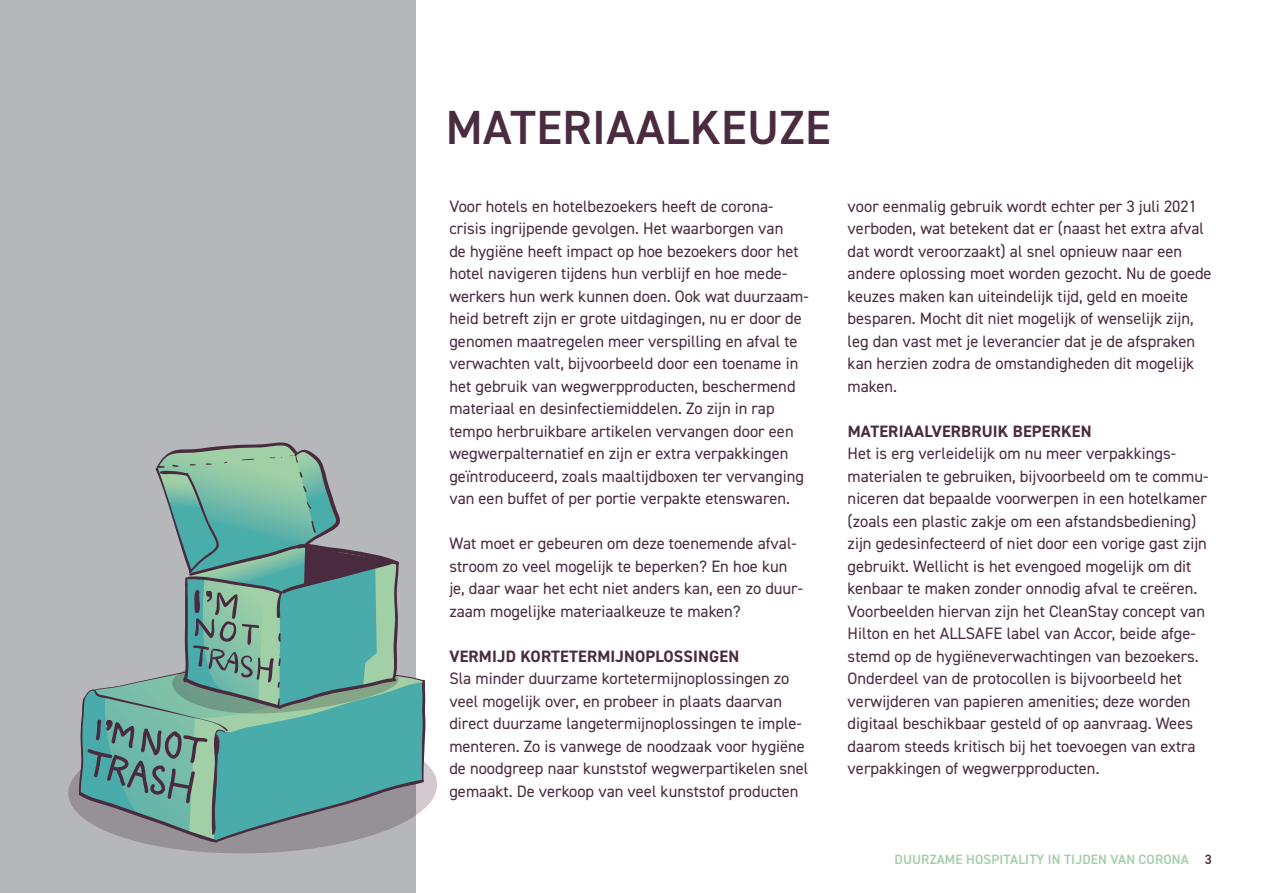
<style>
.page{position:relative;width:1263px;height:893px;background:#fff}
.page>*{position:absolute;margin:0;border:0;box-sizing:border-box;transform-origin:0 0}
.t1{font:600 48px "DIN2014";letter-spacing:.01em;color:#4a2b3f}
.t2{font:16.5px/22.5px "DIN2014";color:#4a2b3f}
.t3{font:700 16.5px "DIN2014";letter-spacing:.01em;color:#4a2b3f}
.t4{font:600 13.5px "DIN2014";letter-spacing:.01em;color:#a0cfa6}
.s1{color:#4a2b3f}
</style>
<div class="page">
<div style="left:0;top:0;width:415px;height:893px;background:#b6b7bb"></div>
<svg style="left:68px;top:763px;width:369px;height:90px"></svg>
<svg style="left:78px;top:442px;width:348px;height:401px"></svg>
<h1 class="t1" style="left:446px;top:96px;width:386px">MATERIAALKEUZE</h1>
<p class="t2" style="left:449px;top:194px;width:361px">Voor hotels en hotelbezoekers heeft de corona&shy;crisis ingrijpende gevolgen. Het waarborgen van<br>de hygiëne heeft impact op hoe bezoekers door het hotel navigeren tijdens hun verblijf en hoe mede&shy;werkers hun werk kunnen doen. Ook wat duurzaam&shy;heid betreft zijn er grote uitdagingen, nu er door de genomen maatregelen meer verspilling en afval te verwachten valt, bijvoorbeeld door een toename in het gebruik van wegwerpproducten, beschermend materiaal en desinfectiemiddelen. Zo zijn in rap tempo herbruikbare artikelen vervangen door een wegwerpalternatief en zijn er extra verpakkingen geïntroduceerd, zoals maaltijdboxen ter vervanging van een buffet of per portie verpakte etenswaren.</p>
<p class="t2" style="left:449px;top:532px;width:355px">Wat moet er gebeuren om deze toenemende afval&shy;stroom zo veel mogelijk te beperken? En hoe kun je, daar waar het echt niet anders kan, een zo duur&shy;zaam mogelijke materiaalkeuze te maken?</p>
<p class="t3" style="left:449px;top:645px;width:291px">VERMIJD KORTETERMIJNOPLOSSINGEN</p>
<p class="t2" style="left:449px;top:667px;width:361px">Sla minder duurzame kortetermijnoplossingen zo veel mogelijk over, en probeer in plaats daarvan direct duurzame langetermijnoplossingen te imple&shy;menteren. Zo is vanwege de noodzaak voor hygiëne de noodgreep naar kunststof wegwerpartikelen snel gemaakt. De verkoop van veel kunststof producten</p>
<p class="t2" style="left:848px;top:194px;width:366px">voor eenmalig gebruik wordt echter per 3 juli 2021 verboden, wat betekent dat er (naast het extra afval dat wordt veroorzaakt) al snel opnieuw naar een andere oplossing moet worden gezocht. Nu de goede keuzes maken kan uiteindelijk tijd, geld en moeite besparen. Mocht dit niet mogelijk of wenselijk zijn, leg dan vast met je leverancier dat je de afspraken kan herzien zodra de omstandigheden dit mogelijk maken.</p>
<p class="t3" style="left:848px;top:420px;width:245px">MATERIAALVERBRUIK BEPERKEN</p>
<p class="t2" style="left:848px;top:442px;width:362px">Het is erg verleidelijk om nu meer verpakkings&shy;materialen te gebruiken, bijvoorbeeld om te commu&shy;niceren dat bepaalde voorwerpen in een hotelkamer (zoals een plastic zakje om een afstandsbediening) zijn gedesinfecteerd of niet door een vorige gast zijn gebruikt. Wellicht is het evengoed mogelijk om dit kenbaar te maken zonder onnodig afval te creëren.<br>Voorbeelden hiervan zijn het CleanStay concept van Hilton en het ALLSAFE label van Accor, beide afge&shy;stemd op de hygiëneverwachtingen van bezoekers.<br>Onderdeel van de protocollen is bijvoorbeeld het verwijderen van papieren amenities; deze worden digitaal beschikbaar gesteld of op aanvraag. Wees daarom steeds kritisch bij het toevoegen van extra verpakkingen of wegwerpproducten.</p>
<p class="t4" style="left:894px;top:851px;width:319px">DUURZAME HOSPITALITY IN TIJDEN VAN CORONA <span class="s1">3</span></p>
</div>
